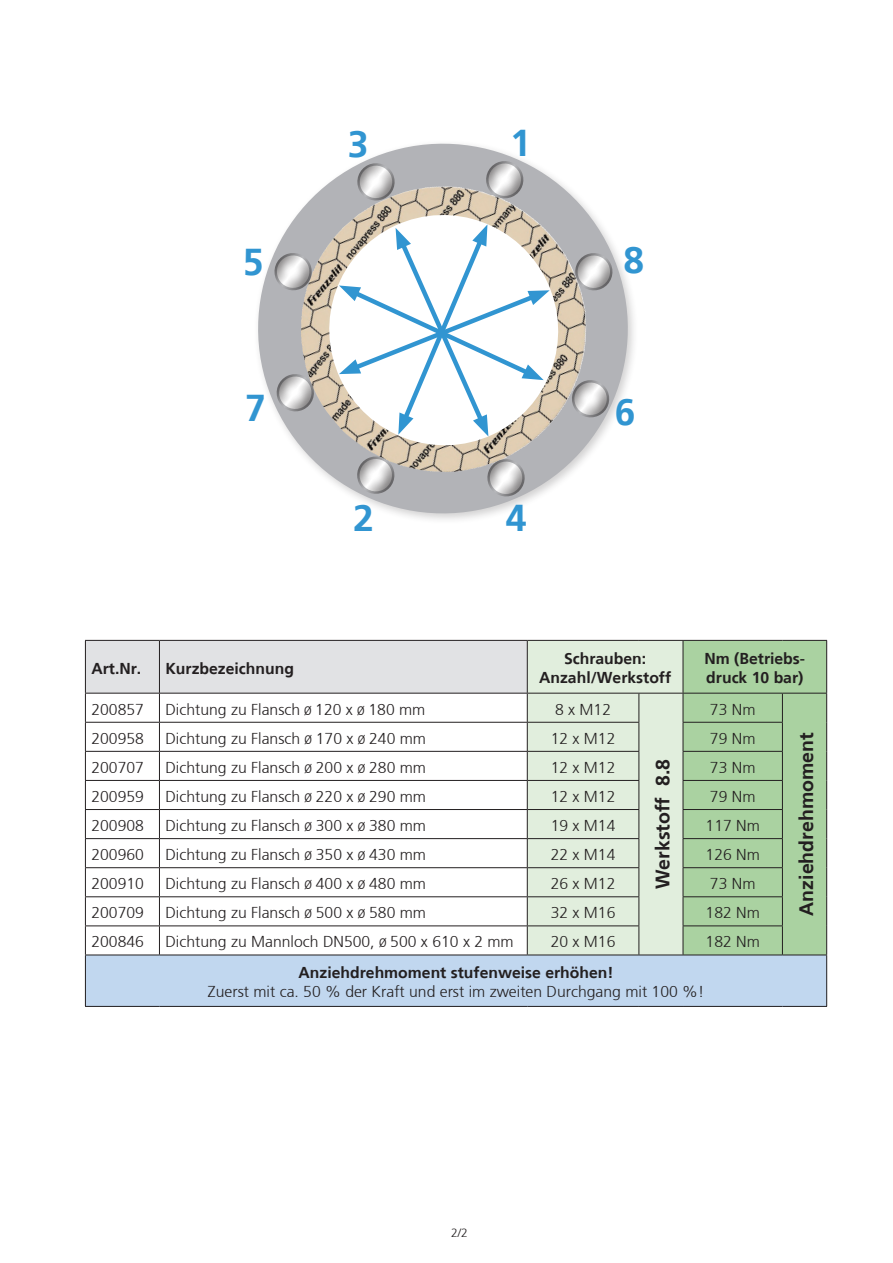
<style>
.page{position:relative;width:893px;height:1263px;background:#fff}
.page>*{position:absolute;margin:0;border:0;box-sizing:border-box;transform-origin:0 0}
.t1{font:700 37.35px "Frutiger";color:#3195d1}
.t2{font:700 19.5px "Frutiger";color:#231f20}
.t3{font:300 15.75px "Frutiger";color:#231f20}
.t4{font:700 15.75px/18.9px "Frutiger";color:#231f20}
.t5{font:300 12px "Frutiger";color:#231f20}
.s1{font-size:16.8px}
</style>
<div class="page">
<svg style="left:258px;top:143px;width:376px;height:377px"></svg>
<img style="left:313px;top:186px;width:134px;height:59px">
<svg style="left:316px;top:202px;width:255px;height:256px;background:#c6bdb2"></svg>
<svg style="left:351px;top:155px;width:53px;height:54px;background:#bfbdbc"></svg>
<svg style="left:481px;top:451px;width:53px;height:54px;background:#bdbcbb"></svg>
<svg style="left:568px;top:245px;width:54px;height:54px;background:#bdbbbb"></svg>
<svg style="left:270px;top:366px;width:54px;height:54px;background:#bdbbb9"></svg>
<svg style="left:479px;top:153px;width:54px;height:54px;background:#c0bebe"></svg>
<svg style="left:268px;top:245px;width:54px;height:54px;background:#bbb9b8"></svg>
<svg style="left:350px;top:449px;width:54px;height:54px;background:#c0bebc"></svg>
<svg style="left:565px;top:372px;width:54px;height:54px;background:#c1bfbf"></svg>
<div style="left:528px;top:641px;width:155px;height:313px;background:#e1eedd"></div>
<div style="left:684px;top:641px;width:142px;height:313px;background:#aad2a1"></div>
<div style="left:85px;top:955px;width:742px;height:51px;background:#c1d7ef"></div>
<hr style="left:527px;top:640px;width:112px;height:1px;background:#231f20">
<hr style="left:639px;top:640px;width:44px;height:1px;background:#231f20">
<hr style="left:683px;top:640px;width:99px;height:1px;background:#231f20">
<hr style="left:683px;top:641px;width:1px;height:52px;background:#231f20">
<hr style="left:782px;top:640px;width:45px;height:1px;background:#231f20">
<hr style="left:826px;top:641px;width:1px;height:52px;background:#231f20">
<hr style="left:527px;top:693px;width:112px;height:1px;background:#231f20">
<hr style="left:639px;top:693px;width:44px;height:1px;background:#231f20">
<hr style="left:683px;top:693px;width:99px;height:1px;background:#231f20">
<hr style="left:782px;top:693px;width:45px;height:1px;background:#231f20">
<hr style="left:527px;top:722px;width:112px;height:1px;background:#231f20">
<hr style="left:683px;top:722px;width:100px;height:1px;background:#231f20">
<hr style="left:527px;top:751px;width:112px;height:1px;background:#231f20">
<hr style="left:683px;top:751px;width:100px;height:1px;background:#231f20">
<hr style="left:527px;top:780px;width:112px;height:1px;background:#231f20">
<hr style="left:683px;top:780px;width:100px;height:1px;background:#231f20">
<svg style="left:826px;top:693px;width:1px;height:116px"></svg>
<hr style="left:527px;top:809px;width:112px;height:1px;background:#231f20">
<hr style="left:683px;top:809px;width:100px;height:1px;background:#231f20">
<hr style="left:826px;top:809px;width:1px;height:30px;background:#231f20">
<hr style="left:527px;top:838px;width:112px;height:1px;background:#231f20">
<hr style="left:683px;top:838px;width:100px;height:1px;background:#231f20">
<hr style="left:527px;top:867px;width:112px;height:1px;background:#231f20">
<hr style="left:683px;top:867px;width:100px;height:1px;background:#231f20">
<hr style="left:527px;top:896px;width:112px;height:1px;background:#231f20">
<hr style="left:683px;top:896px;width:100px;height:1px;background:#231f20">
<hr style="left:527px;top:925px;width:112px;height:1px;background:#231f20">
<svg style="left:85px;top:640px;width:443px;height:314px"></svg>
<svg style="left:638px;top:693px;width:1px;height:261px"></svg>
<hr style="left:683px;top:925px;width:100px;height:1px;background:#231f20">
<svg style="left:683px;top:693px;width:1px;height:261px"></svg>
<svg style="left:782px;top:693px;width:1px;height:261px"></svg>
<svg style="left:826px;top:839px;width:1px;height:115px"></svg>
<hr style="left:85px;top:954px;width:74px;height:1px;background:#231f20">
<hr style="left:85px;top:955px;width:1px;height:51px;background:#231f20">
<hr style="left:159px;top:954px;width:368px;height:1px;background:#231f20">
<hr style="left:527px;top:954px;width:112px;height:1px;background:#231f20">
<hr style="left:639px;top:954px;width:44px;height:1px;background:#231f20">
<hr style="left:683px;top:954px;width:99px;height:1px;background:#231f20">
<hr style="left:782px;top:954px;width:45px;height:1px;background:#231f20">
<hr style="left:826px;top:955px;width:1px;height:51px;background:#231f20">
<hr style="left:85px;top:1006px;width:74px;height:1px;background:#231f20">
<hr style="left:159px;top:1006px;width:368px;height:1px;background:#231f20">
<hr style="left:527px;top:1006px;width:112px;height:1px;background:#231f20">
<hr style="left:639px;top:1006px;width:44px;height:1px;background:#231f20">
<hr style="left:683px;top:1006px;width:99px;height:1px;background:#231f20">
<hr style="left:782px;top:1006px;width:45px;height:1px;background:#231f20">
<svg style="left:339px;top:224px;width:211px;height:212px"></svg>
<p class="t1" style="left:243px;top:240px;width:22px">5</p>
<p class="t1" style="left:245px;top:386px;width:22px">7</p>
<p class="t1" style="left:348px;top:122px;width:22px">3</p>
<p class="t1" style="left:510px;top:121px;width:22px">1</p>
<p class="t1" style="left:353px;top:496px;width:22px">2</p>
<p class="t1" style="left:506px;top:496px;width:22px">4</p>
<p class="t1" style="left:623px;top:238px;width:22px">8</p>
<p class="t1" style="left:615px;top:390px;width:22px">6</p>
<p class="t4" style="left:91px;top:659px;width:51px">Art.Nr.</p>
<p class="t4" style="left:165px;top:659px;width:130px">Kurzbezeichnung</p>
<p class="t4" style="left:564px;top:649px;width:84px">Schrauben:</p>
<p class="t4" style="left:539px;top:668px;width:134px">Anzahl/Werkstoff</p>
<p class="t3" style="left:91px;top:700px;width:54px">200857</p>
<p class="t3" style="left:165px;top:700px;width:261px">Dichtung zu Flansch <span class="s1">ø</span> 120 x <span class="s1">ø</span> 180 mm</p>
<p class="t3" style="left:555px;top:700px;width:58px">8 x M12</p>
<p class="t4" style="left:704px;top:649px;width:102px">Nm (Betriebs&shy;druck 10 bar)</p>
<p class="t3" style="left:710px;top:700px;width:47px">73 Nm</p>
<p class="t3" style="left:91px;top:729px;width:54px">200958</p>
<p class="t3" style="left:165px;top:729px;width:262px">Dichtung zu Flansch <span class="s1">ø</span> 170 x <span class="s1">ø</span> 240 mm</p>
<p class="t3" style="left:551px;top:729px;width:66px">12 x M12</p>
<p class="t3" style="left:710px;top:729px;width:47px">79 Nm</p>
<p class="t3" style="left:91px;top:758px;width:54px">200707</p>
<p class="t3" style="left:165px;top:758px;width:262px">Dichtung zu Flansch <span class="s1">ø</span> 200 x <span class="s1">ø</span> 280 mm</p>
<p class="t3" style="left:551px;top:758px;width:66px">12 x M12</p>
<p class="t3" style="left:710px;top:758px;width:47px">73 Nm</p>
<p class="t3" style="left:91px;top:787px;width:54px">200959</p>
<p class="t3" style="left:165px;top:787px;width:262px">Dichtung zu Flansch <span class="s1">ø</span> 220 x <span class="s1">ø</span> 290 mm</p>
<p class="t3" style="left:551px;top:787px;width:66px">12 x M12</p>
<p class="t3" style="left:710px;top:787px;width:47px">79 Nm</p>
<p class="t3" style="left:91px;top:817px;width:54px">200908</p>
<p class="t3" style="left:165px;top:817px;width:262px">Dichtung zu Flansch <span class="s1">ø</span> 300 x <span class="s1">ø</span> 380 mm</p>
<p class="t3" style="left:551px;top:817px;width:66px">19 x M14</p>
<p class="t3" style="left:706px;top:817px;width:56px">117 Nm</p>
<p class="t3" style="left:91px;top:846px;width:54px">200960</p>
<p class="t3" style="left:165px;top:846px;width:262px">Dichtung zu Flansch <span class="s1">ø</span> 350 x <span class="s1">ø</span> 430 mm</p>
<p class="t3" style="left:551px;top:846px;width:66px">22 x M14</p>
<p class="t3" style="left:706px;top:846px;width:56px">126 Nm</p>
<p class="t3" style="left:91px;top:875px;width:54px">200910</p>
<p class="t3" style="left:165px;top:875px;width:262px">Dichtung zu Flansch <span class="s1">ø</span> 400 x <span class="s1">ø</span> 480 mm</p>
<p class="t3" style="left:551px;top:875px;width:66px">26 x M12</p>
<p class="t3" style="left:710px;top:875px;width:47px">73 Nm</p>
<p class="t3" style="left:91px;top:904px;width:54px">200709</p>
<p class="t3" style="left:165px;top:904px;width:262px">Dichtung zu Flansch <span class="s1">ø</span> 500 x <span class="s1">ø</span> 580 mm</p>
<p class="t3" style="left:551px;top:904px;width:66px">32 x M16</p>
<p class="t3" style="left:706px;top:904px;width:56px">182 Nm</p>
<p class="t3" style="left:91px;top:933px;width:54px">200846</p>
<p class="t3" style="left:165px;top:933px;width:350px">Dichtung zu Mannloch DN500, <span class="s1">ø</span> 500 x 610 x 2 mm</p>
<p class="t3" style="left:551px;top:933px;width:66px">20 x M16</p>
<p class="t3" style="left:706px;top:933px;width:56px">182 Nm</p>
<p class="t4" style="left:299px;top:963px;width:317px">Anziehdrehmoment stufenweise erhöhen!</p>
<p class="t3" style="left:208px;top:983px;width:498px">Zuerst mit ca. 50 % der Kraft und erst im zweiten Durchgang mit 100 %!</p>
<p class="t2" style="left:651px;top:889px;width:132px;rotate:-90deg">Werkstoff 8.8</p>
<p class="t2" style="left:795px;top:916px;width:185px;rotate:-90deg">Anziehdrehmoment</p>
<p class="t5" style="left:451px;top:1226px;width:18px">2/2</p>
</div>
